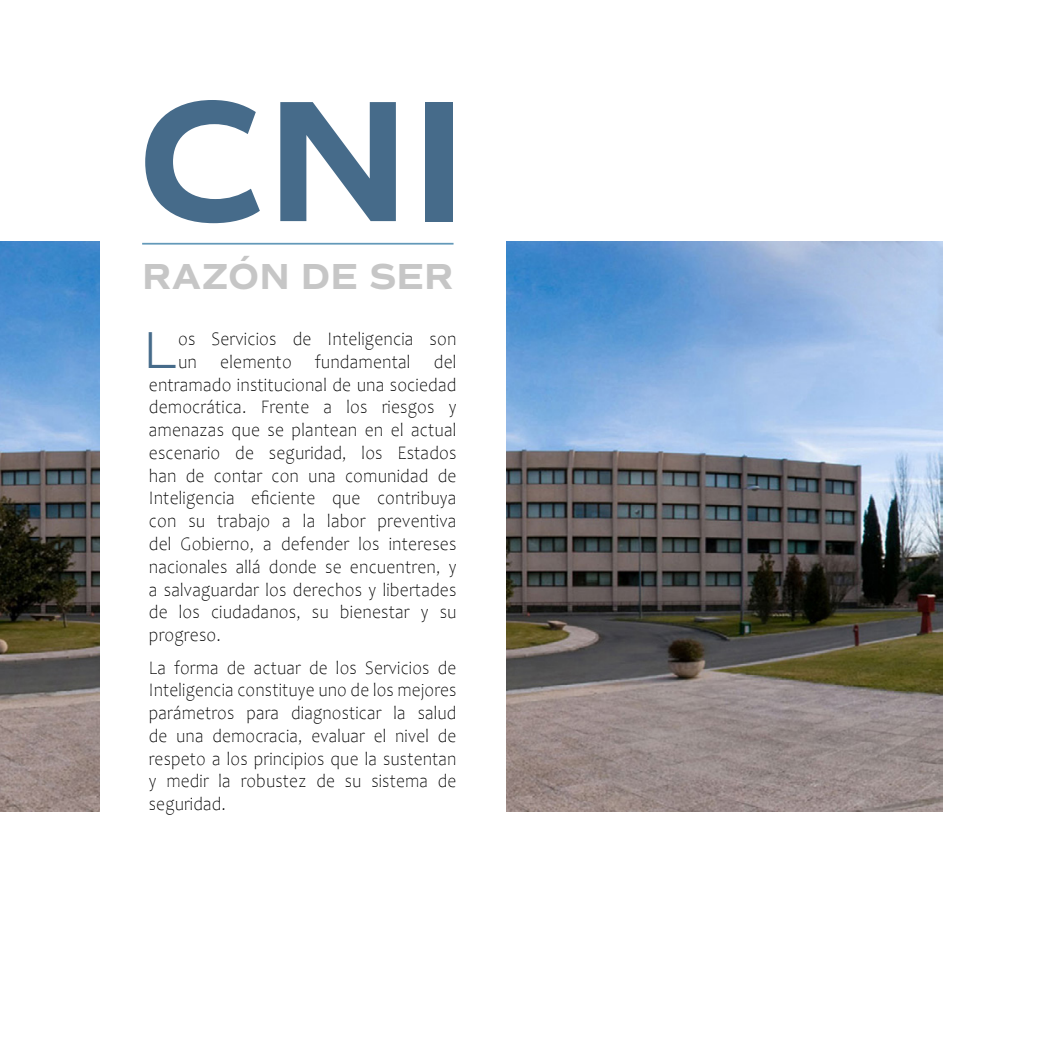
<style>
.page{position:relative;width:1042px;height:1042px;background:#fff}
.page>*{position:absolute;margin:0;border:0;box-sizing:border-box;transform-origin:0 0}
.t1{font:700 175px "Commuters Sans";color:#466b8a}
.t2{font:300 52.68px "Commuters Sans";color:#466b8a;scale:.9 1}
.t3{font:700 36.75px "Commuters Sans";color:#c6c6c6}
.t4{font:300 19.25px "Candara";letter-spacing:.01em;color:#000;scale:.91 1}
.t5{font:300 19.25px/22.8px "Candara";letter-spacing:.01em;color:#000;text-align:justify;scale:.9 1}
</style>
<div class="page">
<img style="left:506px;top:242px;width:437px;height:569px">
<hr style="left:142px;top:243px;width:311px;height:2px;background:#6399b9">
<img style="left:0;top:242px;width:99px;height:569px">
<h1 class="t1" style="left:136px;top:54px;width:333px">CNI</h1>
<h3 class="t3" style="left:142px;top:254px;width:313px">RAZÓN DE SER</h3>
<h2 class="t2" style="left:144px;top:319px;width:39px">L</h2>
<p class="t4" style="left:178px;top:328px;width:307px">os Servicios de Inteligencia son</p>
<p class="t4" style="left:178px;top:351px;width:307px">un elemento fundamental del</p>
<p class="t4" style="left:149px;top:374px;width:339px">entramado institucional de una sociedad</p>
<p class="t4" style="left:149px;top:397px;width:339px">democrática. Frente a los riesgos y</p>
<p class="t4" style="left:149px;top:419px;width:339px">amenazas que se plantean en el actual</p>
<p class="t4" style="left:149px;top:442px;width:339px">escenario de seguridad, los Estados</p>
<p class="t4" style="left:149px;top:465px;width:339px">han de contar con una comunidad de</p>
<p class="t4" style="left:149px;top:488px;width:339px">Inteligencia eficiente que contribuya</p>
<p class="t4" style="left:149px;top:510px;width:339px">con su trabajo a la labor preventiva</p>
<p class="t4" style="left:149px;top:533px;width:339px">del Gobierno, a defender los intereses</p>
<p class="t4" style="left:149px;top:556px;width:339px">nacionales allá donde se encuentren, y</p>
<p class="t4" style="left:149px;top:579px;width:339px">a salvaguardar los derechos y libertades</p>
<p class="t4" style="left:149px;top:601px;width:339px">de los ciudadanos, su bienestar y su</p>
<p class="t4" style="left:149px;top:624px;width:81px">progreso.</p>
<p class="t5" style="left:149px;top:656px;width:343px">La forma de actuar de los Servicios de Inteligencia constituye uno de los mejores parámetros para diagnosticar la salud de una democracia, evaluar el nivel de respeto a los principios que la sustentan y medir la robustez de su sistema de seguridad.</p>
</div>
